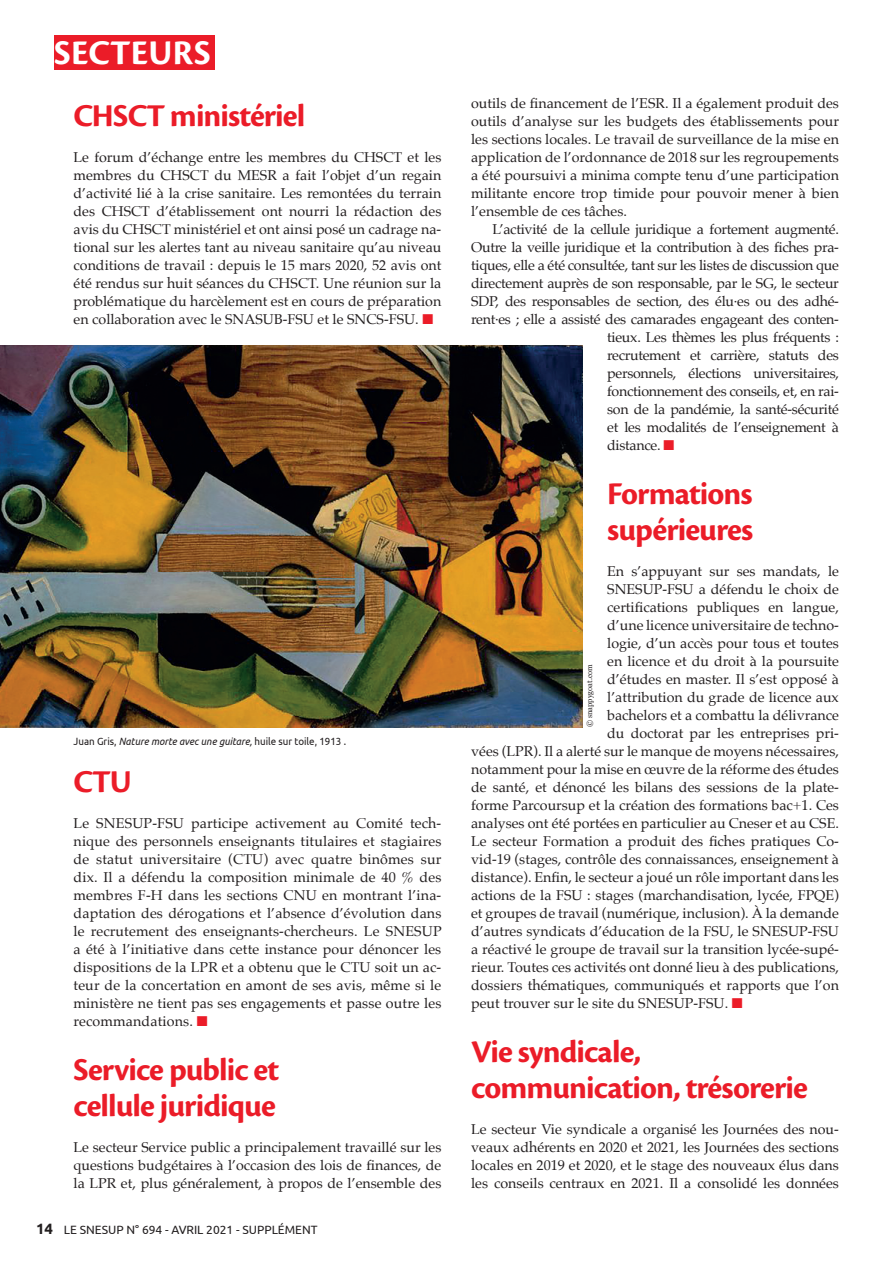
<style>
.page{position:relative;width:893px;height:1263px;background:#fff}
.page>*{position:absolute;margin:0;border:0;box-sizing:border-box;transform-origin:0 0}
.Chhapeau_centré{font:700 36px "Cronos Pro";letter-spacing:.01em;color:#fff}
.Chhapeau_centré-2{font:700 33px/36px "Cronos Pro";letter-spacing:-.025em;color:#eb1c28}
.t1{font:14.25px/18px "Palatino";color:#231f20;text-align:justify}
.t2{font:14.25px "Palatino";letter-spacing:-.02em;color:#231f20}
.t3{font:12px "Ubuntu";color:#231f20}
.Légende_photo{font:10.5px "Ubuntu";color:#231f20;scale:.93 1}
.Copyright{font:7.5px "Georgia";color:#231f20}
.s1{color:#eb1c28}
.s2{font-style:italic}
.s3{font-weight:700;font-size:15px}
</style>
<div class="page">
<div style="left:54px;top:35px;width:161px;height:34px;background:#eb1c28"></div>
<img style="left:0;top:345px;width:583px;height:382px">
<p class="Chhapeau_centré" style="left:54px;top:32px;width:158px">SECTEURS</p>
<p class="Chhapeau_centré-2" style="left:74px;top:98px;width:233px">CHSCT ministériel</p>
<p class="t1" style="left:74px;top:148px;width:369px">Le forum d’échange entre les membres du CHSCT et les membres du CHSCT du MESR a fait l’objet d’un regain d’activité lié à la crise sanitaire. Les remontées du terrain des CHSCT d’établissement ont nourri la rédaction des avis du CHSCT ministériel et ont ainsi posé un cadrage na&shy;tional sur les alertes tant au niveau sanitaire qu’au niveau conditions de travail : depuis le 15 mars 2020, 52 avis ont été rendus sur huit séances du CHSCT. Une réunion sur la problématique du harcèlement est en cours de préparation en collaboration avec le SNASUB-FSU et le SNCS-FSU. <span class="s1">■</span></p>
<p class="Légende_photo" style="left:74px;top:735px;width:294px">Juan Gris, <span class="s2">Nature morte avec une guitare,</span> huile sur toile, 1913 .</p>
<p class="Chhapeau_centré-2" style="left:74px;top:764px;width:60px">CTU</p>
<p class="t1" style="left:74px;top:814px;width:370px">Le SNESUP-FSU participe activement au Comité tech&shy;nique des personnels enseignants titulaires et stagiaires de statut universitaire (CTU) avec quatre binômes sur dix. Il a défendu la composition minimale de 40 % des membres F-H dans les sections CNU en montrant l’ina&shy;daptation des dérogations et l’absence d’évolution dans le recrutement des enseignants-chercheurs. Le SNESUP a été à l’initiative dans cette instance pour dénoncer les dispositions de la LPR et a obtenu que le CTU soit un ac&shy;teur de la concertation en amont de ses avis, même si le ministère ne tient pas ses engagements et passe outre les recommandations. <span class="s1">■</span></p>
<p class="Chhapeau_centré-2" style="left:74px;top:1052px;width:207px">Service public et cellule juridique</p>
<p class="t1" style="left:74px;top:1138px;width:369px">Le secteur Service public a principalement travaillé sur les questions budgétaires à l’occasion des lois de finances, de la LPR et, plus généralement, à propos de l’ensemble des</p>
<p class="t3" style="left:36px;top:1222px;width:283px"><span class="s3">14</span> LE SNESUP N° 694 - AVRIL 2021 - SUPPLÉMENT</p>
<p class="t1" style="left:471px;top:94px;width:369px">outils de financement de l’ESR. Il a également produit des outils d’analyse sur les budgets des établissements pour les sections locales. Le travail de surveillance de la mise en application de l’ordonnance de 2018 sur les regroupements a été poursuivi a minima compte tenu d’une participation militante encore trop timide pour pouvoir mener à bien l’ensemble de ces tâches.</p>
<p class="t2" style="left:492px;top:217px;width:348px">L’activité de la cellule juridique a fortement augmenté.</p>
<p class="t2" style="left:471px;top:235px;width:369px">Outre la veille juridique et la contribution à des fiches pra-</p>
<p class="t2" style="left:471px;top:253px;width:369px">tiques, elle a été consultée, tant sur les listes de discussion que</p>
<p class="t2" style="left:471px;top:271px;width:369px">directement auprès de son responsable, par le SG, le secteur</p>
<p class="t2" style="left:471px;top:289px;width:369px">SDP, des responsables de section, des élu·es ou des adhé-</p>
<p class="t2" style="left:471px;top:307px;width:369px">rent·es ; elle a assisté des camarades engageant des conten-</p>
<p class="t2" style="left:607px;top:325px;width:233px">tieux. Les thèmes les plus fréquents :</p>
<p class="t2" style="left:607px;top:343px;width:233px">recrutement et carrière, statuts des</p>
<p class="t2" style="left:607px;top:361px;width:233px">personnels, élections universitaires,</p>
<p class="t2" style="left:607px;top:379px;width:233px">fonctionnement des conseils, et, en rai-</p>
<p class="t2" style="left:607px;top:397px;width:233px">son de la pandémie, la santé-sécurité</p>
<p class="t2" style="left:607px;top:415px;width:233px">et les modalités de l’enseignement à</p>
<p class="t2" style="left:607px;top:433px;width:69px">distance. <span class="s1">■</span></p>
<p class="Chhapeau_centré-2" style="left:607px;top:476px;width:148px">Formations supérieures</p>
<p class="t1" style="left:607px;top:562px;width:233px">En s’appuyant sur ses mandats, le</p>
<p class="t1" style="left:607px;top:580px;width:233px">SNESUP-FSU a défendu le choix de</p>
<p class="t1" style="left:607px;top:598px;width:233px">certifications publiques en langue,</p>
<p class="t1" style="left:607px;top:616px;width:233px">d’une licence universitaire de techno-</p>
<p class="t1" style="left:607px;top:634px;width:233px">logie, d’un accès pour tous et toutes</p>
<p class="t1" style="left:607px;top:652px;width:233px">en licence et du droit à la poursuite</p>
<p class="t1" style="left:607px;top:670px;width:233px">d’études en master. Il s’est opposé à</p>
<p class="t1" style="left:607px;top:688px;width:233px">l’attribution du grade de licence aux</p>
<p class="t1" style="left:607px;top:706px;width:233px">bachelors et a combattu la délivrance</p>
<p class="t1" style="left:607px;top:724px;width:233px">du doctorat par les entreprises pri-</p>
<p class="t1" style="left:471px;top:742px;width:369px">vées (LPR). Il a alerté sur le manque de moyens nécessaires,</p>
<p class="t1" style="left:471px;top:760px;width:369px">notamment pour la mise en œuvre de la réforme des études</p>
<p class="t1" style="left:471px;top:778px;width:369px">de santé, et dénoncé les bilans des sessions de la plate-</p>
<p class="t1" style="left:471px;top:796px;width:369px">forme Parcoursup et la création des formations bac+1. Ces</p>
<p class="t1" style="left:471px;top:814px;width:369px">analyses ont été portées en particulier au Cneser et au CSE.</p>
<p class="t1" style="left:471px;top:832px;width:369px">Le secteur Formation a produit des fiches pratiques Co-</p>
<p class="t1" style="left:471px;top:850px;width:369px">vid-19 (stages, contrôle des connaissances, enseignement à</p>
<p class="t1" style="left:471px;top:868px;width:369px">distance). Enfin, le secteur a joué un rôle important dans les</p>
<p class="t1" style="left:471px;top:886px;width:369px">actions de la FSU : stages (marchandisation, lycée, FPQE)</p>
<p class="t1" style="left:471px;top:904px;width:369px">et groupes de travail (numérique, inclusion). À la demande</p>
<p class="t1" style="left:471px;top:922px;width:369px">d’autres syndicats d’éducation de la FSU, le SNESUP-FSU</p>
<p class="t1" style="left:471px;top:940px;width:369px">a réactivé le groupe de travail sur la transition lycée-supé-</p>
<p class="t1" style="left:471px;top:958px;width:369px">rieur. Toutes ces activités ont donné lieu à des publications,</p>
<p class="t1" style="left:471px;top:976px;width:369px">dossiers thématiques, communiqués et rapports que l’on</p>
<p class="t1" style="left:471px;top:994px;width:273px">peut trouver sur le site du SNESUP-FSU. <span class="s1">■</span></p>
<p class="Chhapeau_centré-2" style="left:471px;top:1034px;width:338px">Vie syndicale, communication, trésorerie</p>
<p class="t1" style="left:471px;top:1120px;width:369px">Le secteur Vie syndicale a organisé les Journées des nou&shy;veaux adhérents en 2020 et 2021, les Journées des sections locales en 2019 et 2020, et le stage des nouveaux élus dans les conseils centraux en 2021. Il a consolidé les données</p>
<p class="Copyright" style="left:584px;top:727px;width:64px;rotate:-90deg">© snappygoat.com</p>
</div>
